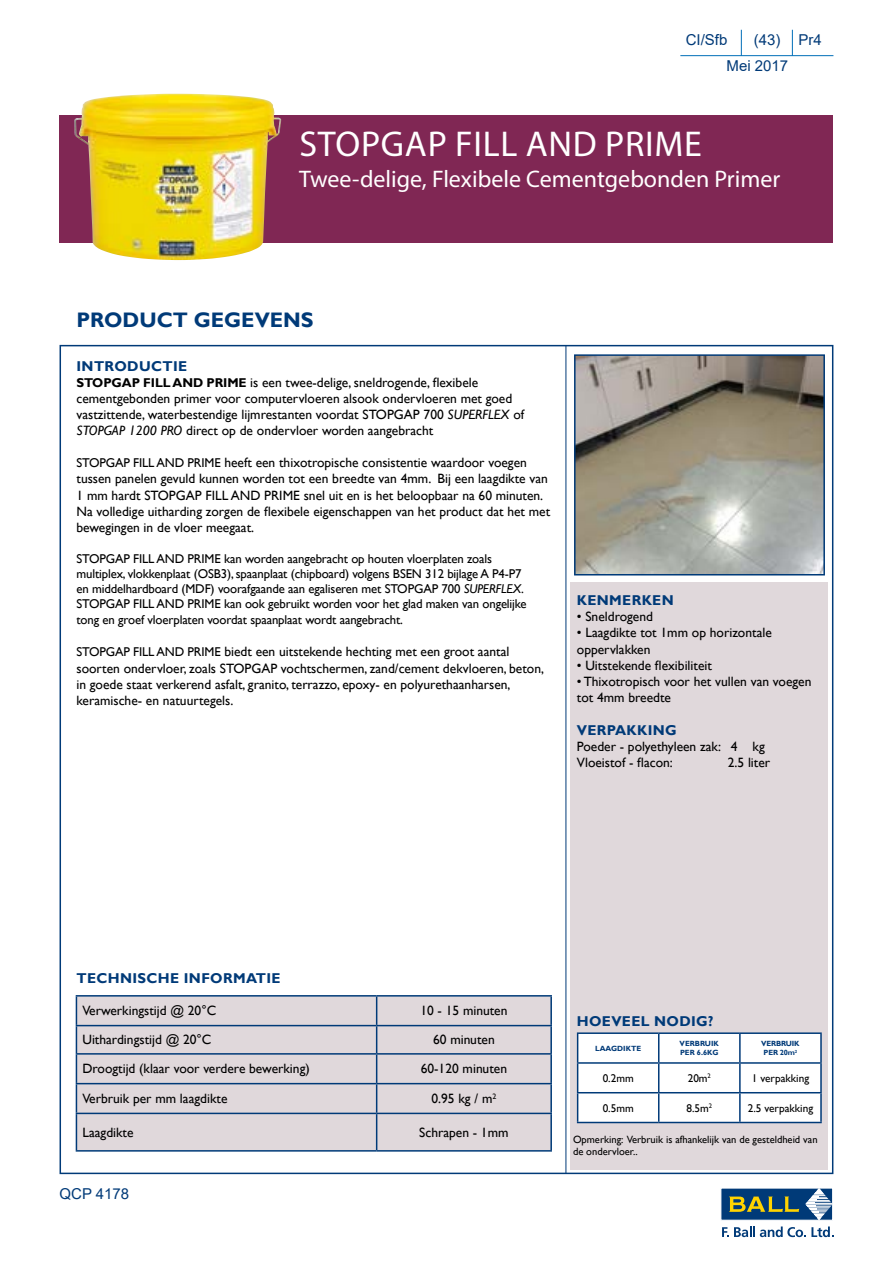
<style>
.page{position:relative;width:893px;height:1263px;background:#fff}
.page>*{position:absolute;margin:0;border:0;box-sizing:border-box;transform-origin:0 0}
.t1{font:36px "Myriad Pro";letter-spacing:.02em;color:#fff}
.t2{font:24px "Myriad Pro";color:#fff}
.t3{font:700 21px "Gill Sans";color:#003a78}
.t4{font:15px/25.8px "Arial";color:#003a78}
.t5{font:700 14.25px "Gill Sans";letter-spacing:.025em;color:#003a78}
.t6{font:13.5px/16px "Gill Sans";color:#000}
.t7{font:12.75px/15.3px "Gill Sans";letter-spacing:-.01em;color:#000}
.t8{font:11.25px "Gill Sans";color:#000}
.t9{font:10.5px/12.6px "Gill Sans";color:#000}
.t10{font:700 7.5px/9px "Gill Sans";color:#003a78}
.t11{font:700 7.5px/9px "Gill Sans";letter-spacing:-.02em;color:#003a78;text-align:center}
.s1{font-weight:700;font-size:12.75px}
.s2{font-style:italic}
.s3{font-size:12.75px}
</style>
<div class="page">
<div style="left:77px;top:996px;width:473px;height:154px;background:#e0d8db"></div>
<hr style="left:76px;top:995px;width:301px;height:1px;background:#003a78">
<hr style="left:377px;top:995px;width:175px;height:1px;background:#003a78">
<hr style="left:550px;top:996px;width:2px;height:29px;background:#003a78">
<hr style="left:76px;top:1025px;width:301px;height:1px;background:#003a78">
<hr style="left:377px;top:1025px;width:175px;height:1px;background:#003a78">
<hr style="left:550px;top:1026px;width:2px;height:27px;background:#003a78">
<hr style="left:76px;top:1053px;width:301px;height:1px;background:#003a78">
<hr style="left:377px;top:1053px;width:175px;height:1px;background:#003a78">
<hr style="left:550px;top:1054px;width:2px;height:29px;background:#003a78">
<hr style="left:76px;top:1083px;width:301px;height:1px;background:#003a78">
<svg style="left:76px;top:996px;width:1px;height:117px"></svg>
<hr style="left:377px;top:1083px;width:175px;height:1px;background:#003a78">
<svg style="left:376px;top:996px;width:1px;height:117px"></svg>
<hr style="left:550px;top:1084px;width:2px;height:29px;background:#003a78">
<hr style="left:76px;top:1113px;width:301px;height:1px;background:#003a78">
<hr style="left:76px;top:1114px;width:1px;height:36px;background:#003a78">
<hr style="left:377px;top:1113px;width:175px;height:1px;background:#003a78">
<hr style="left:376px;top:1114px;width:1px;height:36px;background:#003a78">
<hr style="left:550px;top:1114px;width:2px;height:36px;background:#003a78">
<hr style="left:76px;top:1150px;width:301px;height:1px;background:#003a78">
<hr style="left:377px;top:1150px;width:175px;height:1px;background:#003a78">
<div style="left:571px;top:582px;width:257px;height:587px;background:#e0d8db"></div>
<img style="left:577px;top:357px;width:245px;height:215px">
<div style="left:574px;top:354px;width:251px;height:221px;border:2px solid #003a78"></div>
<hr style="left:680px;top:55px;width:153px;height:1px;background:#006eb8">
<svg style="left:741px;top:30px;width:1px;height:26px"></svg>
<svg style="left:792px;top:30px;width:1px;height:26px"></svg>
<div style="left:60px;top:115px;width:773px;height:127px;background:#802754"></div>
<hr style="left:566px;top:346px;width:1px;height:827px;background:#003a78">
<hr style="left:577px;top:1032px;width:82px;height:2px;background:#003a78">
<hr style="left:659px;top:1032px;width:81px;height:2px;background:#003a78">
<hr style="left:740px;top:1032px;width:82px;height:2px;background:#003a78">
<hr style="left:820px;top:1034px;width:2px;height:28px;background:#003a78">
<hr style="left:740px;top:1062px;width:82px;height:2px;background:#003a78">
<hr style="left:820px;top:1064px;width:2px;height:28px;background:#003a78">
<svg style="left:577px;top:1033px;width:244px;height:89px"></svg>
<hr style="left:740px;top:1092px;width:82px;height:1px;background:#003a78">
<hr style="left:739px;top:1093px;width:2px;height:29px;background:#003a78">
<hr style="left:820px;top:1093px;width:2px;height:29px;background:#003a78">
<hr style="left:577px;top:1122px;width:82px;height:1px;background:#003a78">
<hr style="left:659px;top:1122px;width:81px;height:1px;background:#003a78">
<hr style="left:740px;top:1122px;width:82px;height:1px;background:#003a78">
<svg style="left:722px;top:1226px;width:111px;height:11px"></svg>
<div style="left:721px;top:1188px;width:112px;height:32px;background:#003a78"></div>
<svg style="left:729px;top:1196px;width:70px;height:16px"></svg>
<svg style="left:805px;top:1188px;width:28px;height:32px"></svg>
<img style="left:74px;top:94px;width:207px;height:166px">
<p class="t4" style="left:686px;top:27px;width:43px">CI/Sfb</p>
<p class="t4" style="left:727px;top:27px;width:97px;text-indent:27px">(43) Pr4<br>Mei 2017</p>
<h1 class="t1" style="left:299px;top:122px;width:404px">STOPGAP FILL AND PRIME</h1>
<h2 class="t2" style="left:299px;top:164px;width:483px">Twee-delige, Flexibele Cementgebonden Primer</h2>
<h3 class="t3" style="left:77px;top:307px;width:238px">PRODUCT GEGEVENS</h3>
<p class="t5" style="left:77px;top:358px;width:112px">INTRODUCTIE</p>
<p class="t6" style="left:77px;top:374px;width:449px"><span class="s1">STOPGAP FILL AND PRIME</span> is een twee-delige, sneldrogende, flexibele cementgebonden primer voor computervloeren alsook ondervloeren met goed vastzittende, waterbestendige lijmrestanten voordat STOPGAP 700 <span class="s2">SUPERFLEX</span> of <span class="s2">STOPGAP 1200 PRO</span> direct op de ondervloer worden aangebracht</p>
<p class="t6" style="left:77px;top:455px;width:475px"><span class="s3">STOPGAP FILL AND PRIME</span> heeft een thixotropische consistentie waardoor voegen tussen panelen gevuld kunnen worden tot een breedte van 4mm. Bij een laagdikte van 1 mm hardt STOPGAP FILL AND PRIME snel uit en is het beloopbaar na 60 minuten.<br>Na volledige uitharding zorgen de flexibele eigenschappen van het product dat het met bewegingen in de vloer meegaat.</p>
<p class="t7" style="left:77px;top:551px;width:452px">STOPGAP FILL AND PRIME kan worden aangebracht op houten vloerplaten zoals multiplex, vlokkenplaat (OSB3), spaanplaat (chipboard) volgens BSEN 312 bijlage A P4-P7 en middelhardboard (MDF) voorafgaande aan egaliseren met STOPGAP 700 <span class="s2">SUPERFLEX</span>.<br>STOPGAP FILL AND PRIME kan ook gebruikt worden voor het glad maken van ongelijke tong en groef vloerplaten voordat spaanplaat wordt aangebracht.</p>
<p class="t6" style="left:77px;top:644px;width:469px"><span class="s3">STOPGAP FILL AND PRIME</span> biedt een uitstekende hechting met een groot aantal soorten ondervloer, zoals STOPGAP vochtschermen, zand/cement dekvloeren, beton, in goede staat verkerend asfalt, granito, terrazzo, epoxy- en polyurethaanharsen, keramische- en natuurtegels.</p>
<p class="t5" style="left:577px;top:592px;width:98px">KENMERKEN</p>
<p class="t6" style="left:577px;top:609px;width:78px">• Sneldrogend</p>
<p class="t6" style="left:577px;top:625px;width:196px">• Laagdikte tot 1mm op horizontale oppervlakken</p>
<p class="t6" style="left:577px;top:657px;width:137px">• Uitstekende flexibiliteit</p>
<p class="t6" style="left:577px;top:673px;width:236px">• Thixotropisch voor het vullen van voegen tot 4mm breedte</p>
<p class="t5" style="left:577px;top:722px;width:101px">VERPAKKING</p>
<p class="t6" style="left:577px;top:739px;width:189px">Poeder - polyethyleen zak: 4 kg<br>Vloeistof - flacon:</p>
<p class="t6" style="left:728px;top:755px;width:44px">2.5 liter</p>
<p class="t5" style="left:77px;top:970px;width:206px">TECHNISCHE INFORMATIE</p>
<p class="t6" style="left:82px;top:1003px;width:135px">Verwerkingstijd @ 20°C</p>
<p class="t6" style="left:420px;top:1003px;width:89px">10 - 15 minuten</p>
<p class="t6" style="left:82px;top:1032px;width:131px">Uithardingstijd @ 20°C</p>
<p class="t6" style="left:433px;top:1032px;width:63px">60 minuten</p>
<p class="t6" style="left:82px;top:1061px;width:229px">Droogtijd (klaar voor verdere bewerking)</p>
<p class="t6" style="left:421px;top:1061px;width:88px">60-120 minuten</p>
<p class="t6" style="left:82px;top:1091px;width:147px">Verbruik per mm laagdikte</p>
<p class="t6" style="left:431px;top:1091px;width:66px">0.95 kg / m<sup>2</sup></p>
<p class="t6" style="left:82px;top:1124px;width:53px">Laagdikte</p>
<p class="t6" style="left:419px;top:1124px;width:91px">Schrapen - 1mm</p>
<p class="t4" style="left:60px;top:1181px;width:71px">QCP 4178</p>
<p class="t5" style="left:577px;top:1013px;width:138px">HOEVEEL NODIG?</p>
<p class="t10" style="left:595px;top:1044px;width:48px">LAAGDIKTE</p>
<p class="t10" style="left:680px;top:1039px;width:41px">VERBRUIK<br>PER 6.6KG</p>
<p class="t11" style="left:761px;top:1039px;width:40px">VERBRUIK<br>PER 20m<sup>2</sup></p>
<p class="t8" style="left:603px;top:1071px;width:33px">0.2mm</p>
<p class="t8" style="left:688px;top:1071px;width:25px">20m<sup>2</sup></p>
<p class="t8" style="left:752px;top:1071px;width:59px">1 verpakking</p>
<p class="t8" style="left:603px;top:1101px;width:33px">0.5mm</p>
<p class="t8" style="left:686px;top:1101px;width:27px">8.5m<sup>2</sup></p>
<p class="t8" style="left:748px;top:1101px;width:67px">2.5 verpakking</p>
<p class="t9" style="left:573px;top:1133px;width:246px">Opmerking: Verbruik is afhankelijk van de gesteldheid van de ondervloer..</p>
</div>
